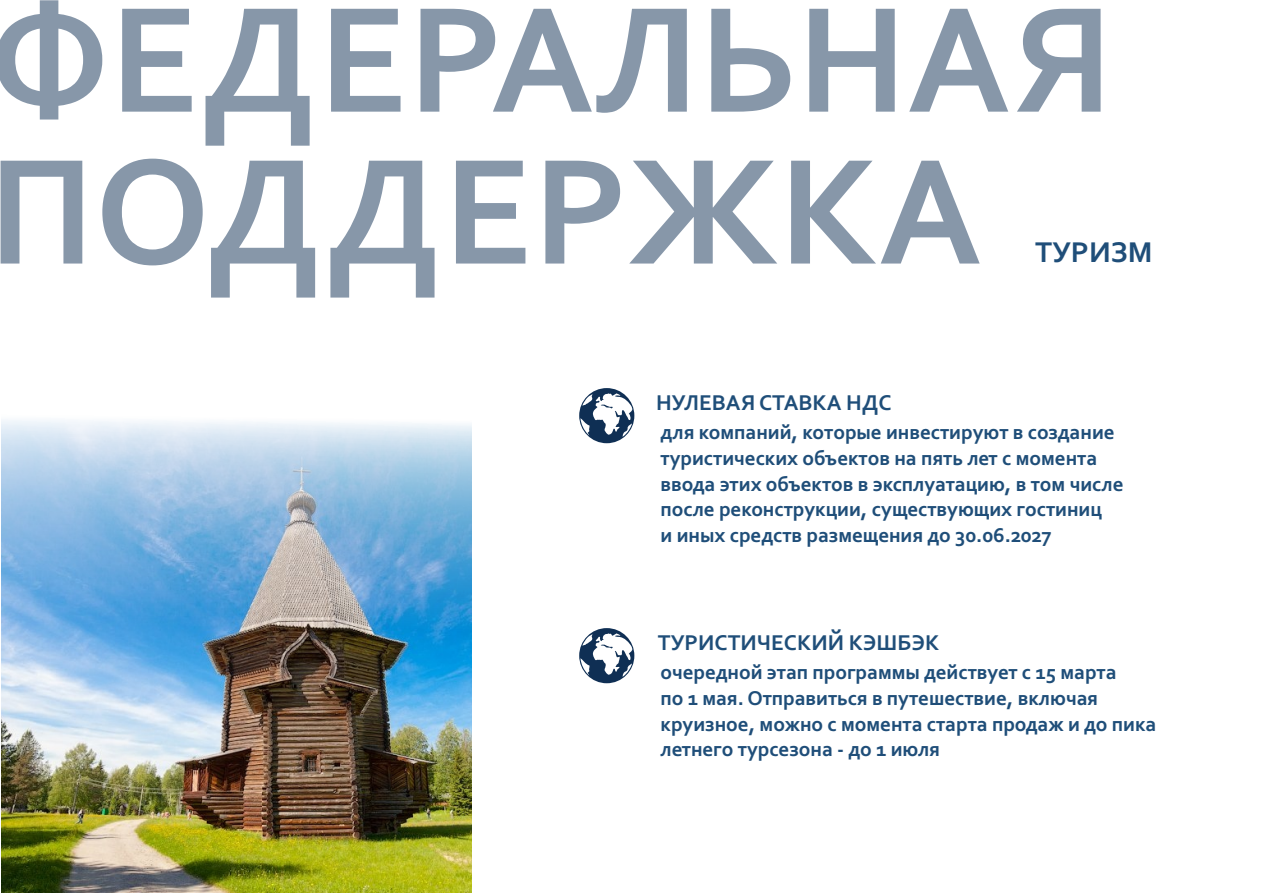
<style>
.page{position:relative;width:1263px;height:893px;background:#fff}
.page>*{position:absolute;margin:0;border:0;box-sizing:border-box;transform-origin:0 0}
.t1{font:700 157.5px/151.9px "Corbel";color:rgb(15 47 84/.5)}
.t2{font:700 30px "Corbel";color:#1f4e79}
.t3{font:700 22.5px "Corbel";color:#1f4e79}
.t4{font:700 21px/25.7px "Corbel";color:#1f4e79}
</style>
<div class="page">
<img style="left:1px;top:419px;width:470px;height:473px">
<svg style="left:579px;top:388px;width:55px;height:55px"></svg>
<svg style="left:579px;top:628px;width:55px;height:55px"></svg>
<h1 class="t1" style="left:-12px;top:-3px;width:1126px">ФЕДЕРАЛЬНАЯ<br>ПОДДЕРЖКА</h1>
<h2 class="t2" style="left:1035px;top:240px;width:119px">ТУРИЗМ</h2>
<p class="t3" style="left:656px;top:393px;width:237px">НУЛЕВАЯ СТАВКА НДС</p>
<p class="t4" style="left:660px;top:421px;width:464px">для компаний, которые инвестируют в создание туристических объектов на пять лет с момента ввода этих объектов в эксплуатацию, в том числе после реконструкции, существующих гостиниц<br>и иных средств размещения до 30.06.2027</p>
<p class="t3" style="left:658px;top:633px;width:283px">ТУРИСТИЧЕСКИЙ КЭШБЭК</p>
<p class="t4" style="left:660px;top:661px;width:497px">очередной этап программы действует с 15 марта<br>по 1 мая. Отправиться в путешествие, включая круизное, можно с момента старта продаж и до пика летнего турсезона - до 1 июля</p>
</div>
